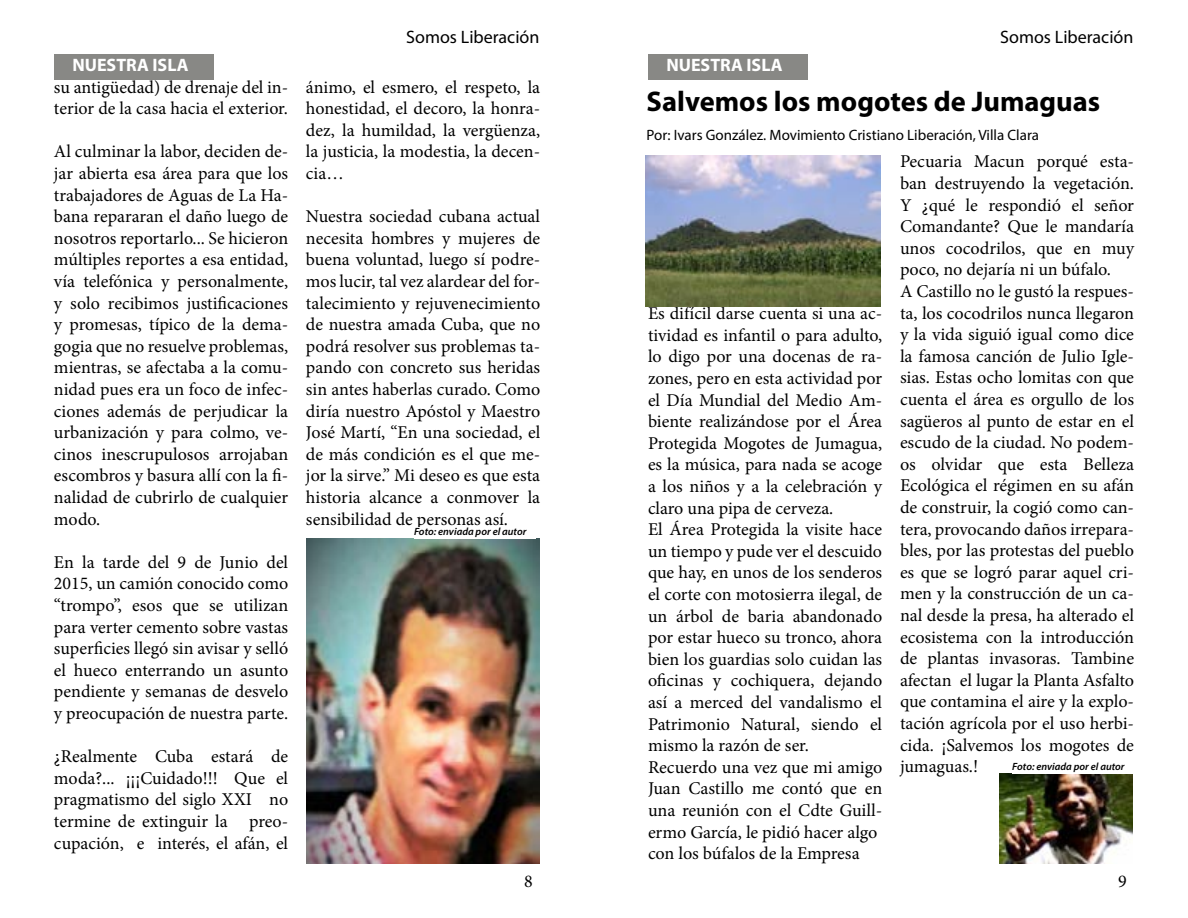
<style>
.page{position:relative;width:1188px;height:918px;background:#fff}
.page>*{position:absolute;margin:0;border:0;box-sizing:border-box;transform-origin:0 0}
.t1{font:700 28.5px "Myriad Pro";color:#000}
.t2{font:18px/21.6px "Minion Pro";color:#000;text-align:justify}
.t3{font:18px "Myriad Pro";color:#000}
.t4{font:700 18px "Myriad Pro";color:#fff}
.t5{font:15px "Myriad Pro";color:#000}
.t6{font:italic 600 10.5px "Myriad Pro";color:#000}
</style>
<div class="page">
<div style="left:54px;top:54px;width:160px;height:26px;background:#888885"></div>
<img style="left:306px;top:539px;width:234px;height:325px">
<div style="left:648px;top:54px;width:160px;height:26px;background:#888885"></div>
<img style="left:999px;top:773px;width:134px;height:91px">
<img style="left:645px;top:156px;width:235px;height:150px">
<p class="t4" style="left:72px;top:53px;width:118px">NUESTRA ISLA</p>
<p class="t2" style="left:54px;top:76px;width:236px">su antigüedad) de drenaje del in&shy;terior de la casa hacia el exterior.</p>
<p class="t2" style="left:54px;top:141px;width:236px">Al culminar la labor, deciden de&shy;jar abierta esa área para que los trabajadores de Aguas de La Ha&shy;bana repararan el daño luego de nosotros reportarlo... Se hicieron múltiples reportes a esa entidad, vía telefónica y personalmente, y solo recibimos justificaciones y promesas, típico de la dema&shy;gogia que no resuelve problemas, mientras, se afectaba a la comu&shy;nidad pues era un foco de infec&shy;ciones además de perjudicar la urbanización y para colmo, ve&shy;cinos inescrupulosos arrojaban escombros y basura allí con la fi&shy;nalidad de cubrirlo de cualquier modo.</p>
<p class="t2" style="left:54px;top:551px;width:236px">En la tarde del 9 de Junio del 2015, un camión conocido como “trompo”, esos que se utilizan para verter cemento sobre vastas superficies llegó sin avisar y selló el hueco enterrando un asunto pendiente y semanas de desvelo y preocupación de nuestra parte.</p>
<p class="t2" style="left:54px;top:746px;width:236px">¿Realmente Cuba estará de moda?... ¡¡¡Cuidado!!! Que el pragmatismo del siglo XXI no termine de extinguir la preo&shy;cupación, e interés, el afán, el</p>
<p class="t3" style="left:406px;top:26px;width:135px">Somos Liberación</p>
<p class="t3" style="left:1000px;top:26px;width:135px">Somos Liberación</p>
<p class="t2" style="left:306px;top:76px;width:236px">ánimo, el esmero, el respeto, la honestidad, el decoro, la honra&shy;dez, la humildad, la vergüenza, la justicia, la modestia, la decen&shy;cia…</p>
<p class="t2" style="left:306px;top:206px;width:236px">Nuestra sociedad cubana actual necesita hombres y mujeres de buena voluntad, luego sí podre&shy;mos lucir, tal vez alardear del for&shy;talecimiento y rejuvenecimiento de nuestra amada Cuba, que no podrá resolver sus problemas ta&shy;pando con concreto sus heridas sin antes haberlas curado. Como diría nuestro Apóstol y Maestro José Martí, “En una sociedad, el de más condición es el que me&shy;jor la sirve.” Mi deseo es que esta historia alcance a conmover la sensibilidad de personas así.</p>
<p class="t6" style="left:414px;top:525px;width:114px">Foto: enviada por el autor</p>
<p class="t2" style="left:524px;top:871px;width:10px">8</p>
<p class="t4" style="left:666px;top:53px;width:118px">NUESTRA ISLA</p>
<h1 class="t1" style="left:647px;top:83px;width:455px">Salvemos los mogotes de Jumaguas</h1>
<p class="t5" style="left:647px;top:126px;width:394px">Por: Ivars González. Movimiento Cristiano Liberación, Villa Clara</p>
<p class="t2" style="left:648px;top:303px;width:236px;text-align:left">Es difícil darse cuenta si una ac&shy;tividad es infantil o para adulto, lo digo por una docenas de ra&shy;zones, pero en esta actividad por el Día Mundial del Medio Am&shy;biente realizándose por el Área<br>Protegida Mogotes de Jumagua, es la música, para nada se acoge a los niños y a la celebración y claro una pipa de cerveza.<br>El Área Protegida la visite hace un tiempo y pude ver el descuido que hay, en unos de los senderos el corte con motosierra ilegal, de un árbol de baria abandonado por estar hueco su tronco, ahora bien los guardias solo cuidan las oficinas y cochiquera, dejando así a merced del vandalismo el<br>Patrimonio Natural, siendo el mismo la razón de ser.<br>Recuerdo una vez que mi amigo<br>Juan Castillo me contó que en una reunión con el Cdte Guill&shy;ermo García, le pidió hacer algo con los búfalos de la Empresa</p>
<p class="t2" style="left:900px;top:151px;width:236px;text-align:left">Pecuaria Macun porqué esta&shy;ban destruyendo la vegetación.<br>Y ¿qué le respondió el señor<br>Comandante? Que le mandaría unos cocodrilos, que en muy poco, no dejaría ni un búfalo.<br>A Castillo no le gustó la respues&shy;ta, los cocodrilos nunca llegaron y la vida siguió igual como dice la famosa canción de Julio Igle&shy;sias. Estas ocho lomitas con que cuenta el área es orgullo de los sagüeros al punto de estar en el escudo de la ciudad. No podem&shy;os olvidar que esta Belleza<br>Ecológica el régimen en su afán de construir, la cogió como can&shy;tera, provocando daños irrepara&shy;bles, por las protestas del pueblo es que se logró parar aquel cri&shy;men y la construcción de un ca&shy;nal desde la presa, ha alterado el ecosistema con la introducción de plantas invasoras. Tambine afectan el lugar la Planta Asfalto que contamina el aire y la explo&shy;tación agrícola por el uso herbi&shy;cida. ¡Salvemos los mogotes de jumaguas.!</p>
<p class="t6" style="left:1012px;top:760px;width:114px">Foto: enviada por el autor</p>
<p class="t2" style="left:1118px;top:871px;width:10px">9</p>
</div>
